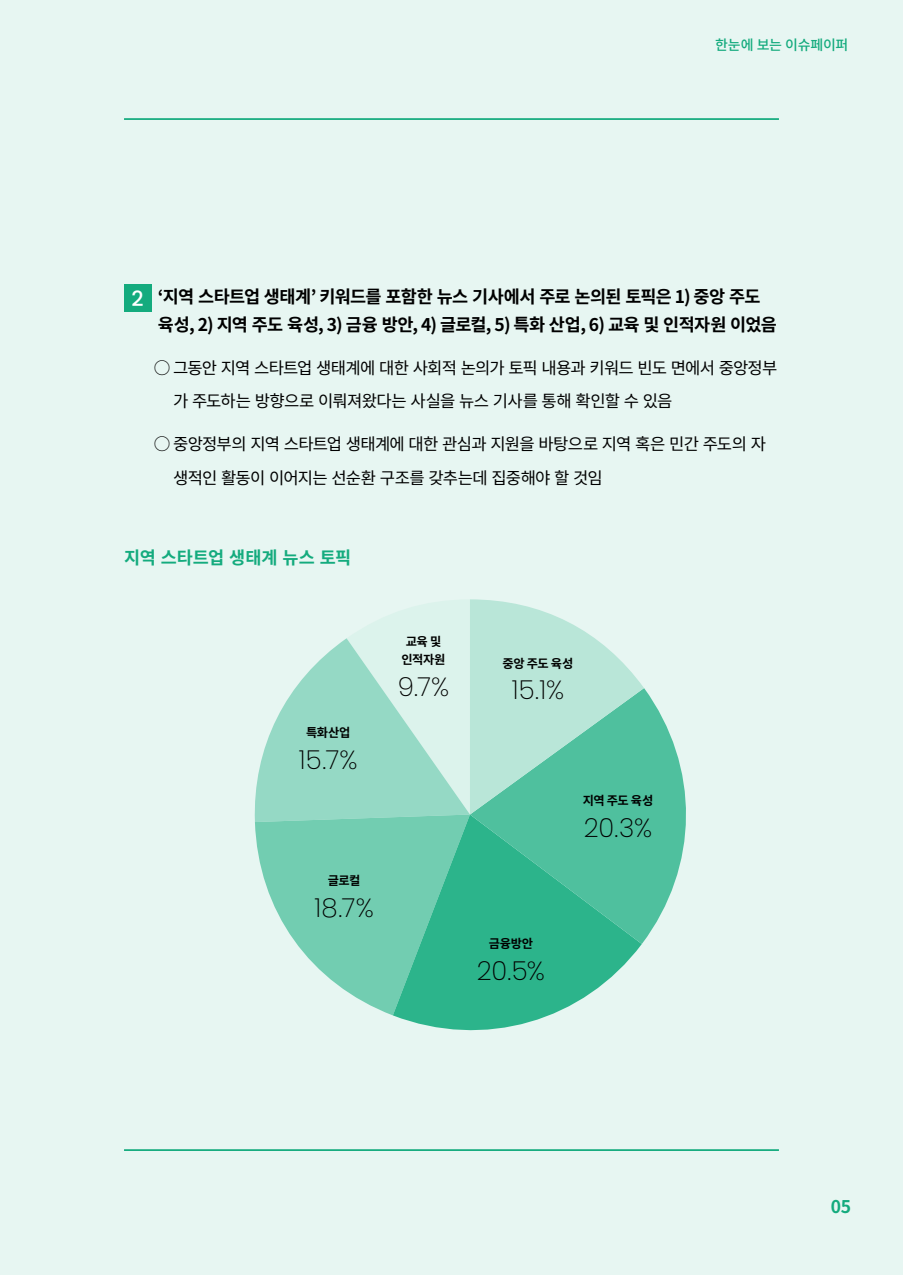
<style>
.page{position:relative;width:903px;height:1275px;background:#e7f6f2}
.page>*{position:absolute;margin:0;border:0;box-sizing:border-box;transform-origin:0 0}
.t1{font:200 26.25px "Poppins";letter-spacing:.005em;color:#000100}
.t2{font:500 21px "Poppins";color:#fff}
.t3{font:700 17.5px/28px "Noto Sans CJ Kkr";letter-spacing:-.04em;color:#000}
.t4{font:700 17.5px "Noto Sans CJ Kkr";color:#14ab7e}
.t5{font:16.62px/33.2px "Noto Sans CJ Kkr";letter-spacing:-.045em;color:#000}
.t6{font:500 14px "Noto Sans CJ Kkr";letter-spacing:-.03em;color:#14ab7e}
.t7{font:700 12.25px/17.5px "Noto Sans CJ Kkr";letter-spacing:-.035em;color:#000100;text-align:center}
</style>
<div class="page">
<hr style="left:124px;top:118px;width:655px;height:2px;background:#14ab7e">
<hr style="left:124px;top:1149px;width:655px;height:2px;background:#14ab7e">
<svg style="left:393px;top:1015px;width:157px;height:16px;fill:#2cb48b"></svg>
<svg style="left:644px;top:688px;width:42px;height:253px;fill:#4fc09e"></svg>
<svg style="left:254px;top:599px;width:390px;height:416px"></svg>
<div style="left:124px;top:284px;width:27px;height:28px;background:#14ab7e"></div>
<p class="t6" style="left:715px;top:37px;width:135px">한눈에 보는 이슈페이퍼</p>
<p class="t2" style="left:132px;top:287px;width:14px">2</p>
<p class="t3" style="left:158px;top:283px;width:620px">‘지역 스타트업 생태계’ 키워드를 포함한 뉴스 기사에서 주로 논의된 토픽은 1) 중앙 주도 육성, 2) 지역 주도 육성, 3) 금융 방안, 4) 글로컬, 5) 특화 산업, 6) 교육 및 인적자원 이었음</p>
<p class="t5" style="left:173px;top:352px;width:606px;text-indent:-19px">○ 그동안 지역 스타트업 생태계에 대한 사회적 논의가 토픽 내용과 키워드 빈도 면에서 중앙정부 가 주도하는 방향으로 이뤄져왔다는 사실을 뉴스 기사를 통해 확인할 수 있음</p>
<p class="t5" style="left:173px;top:428px;width:594px;text-indent:-19px">○ 중앙정부의 지역 스타트업 생태계에 대한 관심과 지원을 바탕으로 지역 혹은 민간 주도의 자 생적인 활동이 이어지는 선순환 구조를 갖추는데 집중해야 할 것임</p>
<p class="t4" style="left:124px;top:548px;width:229px">지역 스타트업 생태계 뉴스 토픽</p>
<p class="t7" style="left:306px;top:724px;width:46px">특화산업</p>
<h1 class="t1" style="left:299px;top:744px;width:60px">15.7%</h1>
<p class="t7" style="left:401px;top:633px;width:46px">교육 및 인적자원</p>
<h1 class="t1" style="left:398px;top:671px;width:53px">9.7%</h1>
<p class="t7" style="left:328px;top:872px;width:34px">글로컬</p>
<h1 class="t1" style="left:315px;top:893px;width:61px">18.7%</h1>
<p class="t7" style="left:503px;top:655px;width:72px">중앙 주도 육성</p>
<h1 class="t1" style="left:512px;top:675px;width:54px">15.1%</h1>
<p class="t7" style="left:583px;top:792px;width:72px">지역 주도 육성</p>
<h1 class="t1" style="left:584px;top:812px;width:70px">20.3%</h1>
<p class="t7" style="left:489px;top:935px;width:46px">금융방안</p>
<h1 class="t1" style="left:477px;top:955px;width:70px">20.5%</h1>
<p class="t4" style="left:831px;top:1197px;width:22px">05</p>
</div>
